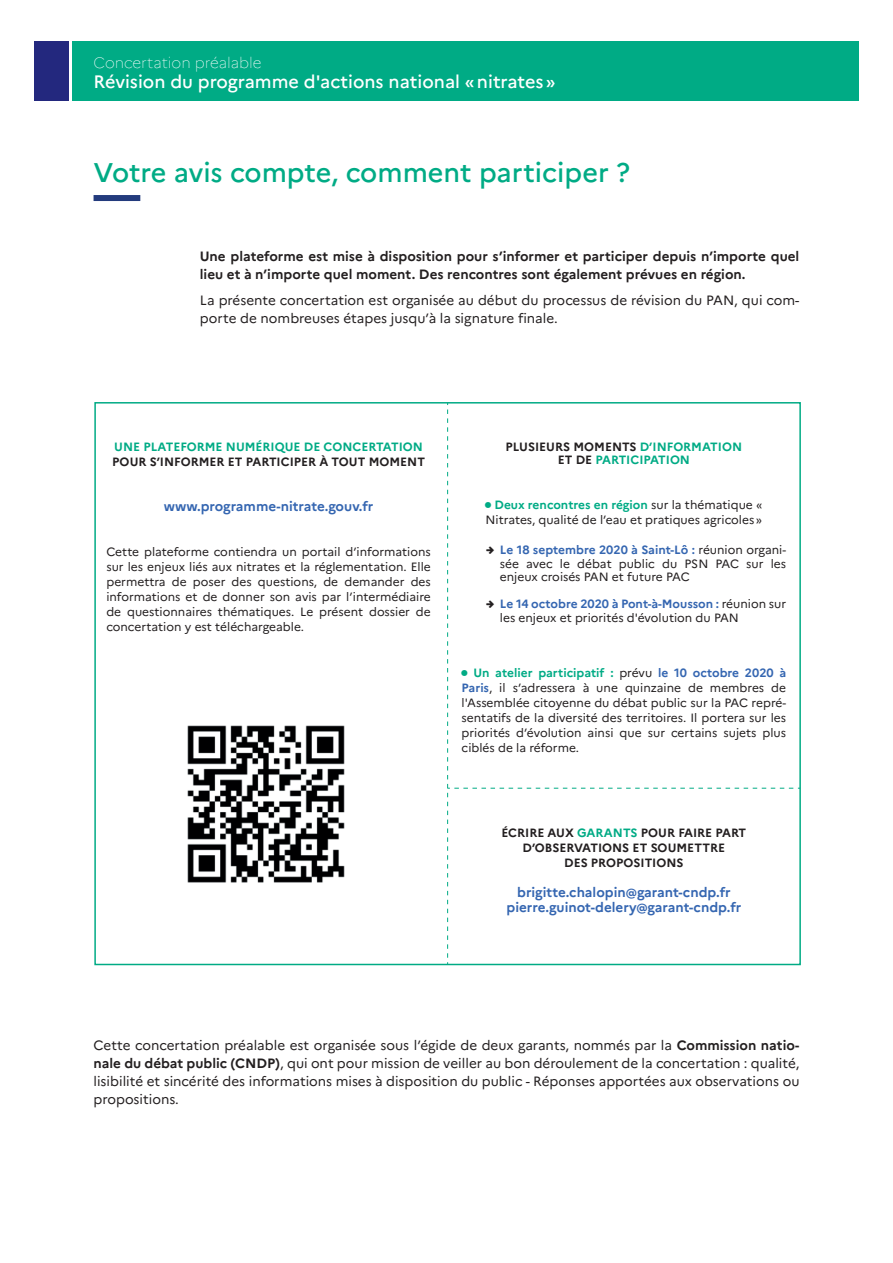
<style>
.page{position:relative;width:893px;height:1263px;background:#fff}
.page>*{position:absolute;margin:0;border:0;box-sizing:border-box;transform-origin:0 0}
.t1{font:500 27px "Marianne";color:#00ab85}
.t2{font:500 18px "Marianne";color:#fff}
.t3{font:100 15px "Marianne";color:#fff}
.t4{font:13.5px/18px "Marianne";color:#231f20}
.t5{font:700 13.5px/18px "Marianne";color:#231f20}
.t6{font:700 13.5px/15px "Marianne";color:#3566b1;text-align:center}
.t7{font:12px/15px "Marianne";color:#231f20;text-align:justify}
.t8{font:700 12px/15px "Marianne";color:#231f20;text-align:center}
.t9{font:700 12px/13.5px "Marianne";color:#00ab85;text-align:center}
.s1{color:#231f20}
.s2{font-weight:700;color:#00ab85}
.s3{font-weight:700;color:#3566b1}
.s4{color:#00ab85}
.s5{font-weight:700}
</style>
<div class="page">
<div style="left:73px;top:42px;width:786px;height:59px;background:#00ab85"></div>
<div style="left:34px;top:42px;width:34px;height:59px;background:#23287e"></div>
<img style="left:187px;top:725px;width:158px;height:158px">
<div style="left:94px;top:195px;width:46px;height:6px;background:#233b7d"></div>
<svg style="left:447px;top:403px;width:353px;height:561px"></svg>
<p class="t3" style="left:94px;top:54px;width:170px">Concertation préalable</p>
<h2 class="t2" style="left:94px;top:70px;width:463px">Révision du programme d'actions national «nitrates»</h2>
<h1 class="t1" style="left:94px;top:156px;width:538px">Votre avis compte, comment participer ?</h1>
<p class="t5" style="left:200px;top:247px;width:601px">Une plateforme est mise à disposition pour s’informer et participer depuis n’importe quel lieu et à n’importe quel moment. Des rencontres sont également prévues en région.</p>
<p class="t4" style="left:200px;top:291px;width:601px">La présente concertation est organisée au début du processus de révision du PAN, qui com&shy;porte de nombreuses étapes jusqu’à la signature finale.</p>
<p class="t9" style="left:114px;top:439px;width:310px">UNE PLATEFORME NUMÉRIQUE DE CONCERTATION</p>
<p class="t8" style="left:112px;top:454px;width:314px">POUR S’INFORMER ET PARTICIPER À TOUT MOMENT</p>
<p class="t6" style="left:164px;top:498px;width:211px">www.programme-nitrate.gouv.fr</p>
<p class="t7" style="left:106px;top:544px;width:326px">Cette plateforme contiendra un portail d’informations sur les enjeux liés aux nitrates et la réglementation. Elle permettra de poser des questions, de demander des informations et de donner son avis par l’intermédiaire de questionnaires thématiques. Le présent dossier de concertation y est téléchargeable.</p>
<p class="t9" style="left:506px;top:439px;width:238px"><span class="s1">PLUSIEURS MOMENTS</span> D’INFORMATION<br><span class="s1">ET DE</span> PARTICIPATION</p>
<p class="t7" style="left:486px;top:497px;width:270px;text-align:right"><span class="s2">Deux rencontres en région</span> sur la thématique<br>Nitrates, qualité de l’eau et pratiques agricoles</p>
<p class="t7" style="left:500px;top:543px;width:288px;line-height:13.5px"><span class="s3">Le 18 septembre 2020 à Saint-Lô :</span> réunion organi&shy;sée avec le débat public du PSN PAC sur les enjeux croisés PAN et future PAC</p>
<p class="t7" style="left:500px;top:597px;width:288px;line-height:13.5px"><span class="s3">Le 14 octobre 2020 à Pont-à-Mousson :</span> réunion sur les enjeux et priorités d'évolution du PAN</p>
<p class="t7" style="left:462px;top:665px;width:326px;text-indent:12px"><span class="s2">Un atelier participatif :</span> prévu <span class="s3">le 10 octobre 2020 à Paris</span>, il s’adressera à une quinzaine de membres de l'Assemblée citoyenne du débat public sur la PAC repré&shy;sentatifs de la diversité des territoires. Il portera sur les priorités d’évolution ainsi que sur certains sujets plus ciblés de la réforme.</p>
<p class="t8" style="left:501px;top:825px;width:246px">ÉCRIRE AUX <span class="s4">GARANTS</span> POUR FAIRE PART<br>D’OBSERVATIONS ET SOUMETTRE<br>DES PROPOSITIONS</p>
<p class="t6" style="left:506px;top:885px;width:236px">brigitte.chalopin@garant-cndp.fr pierre.guinot-delery@garant-cndp.fr</p>
<p class="t4" style="left:94px;top:1036px;width:707px;text-align:justify">Cette concertation préalable est organisée sous l’égide de deux garants, nommés par la <span class="s5">Commission natio&shy;nale du débat public (CNDP)</span>, qui ont pour mission de veiller au bon déroulement de la concertation : qualité, lisibilité et sincérité des informations mises à disposition du public - Réponses apportées aux observations ou propositions.</p>
</div>
